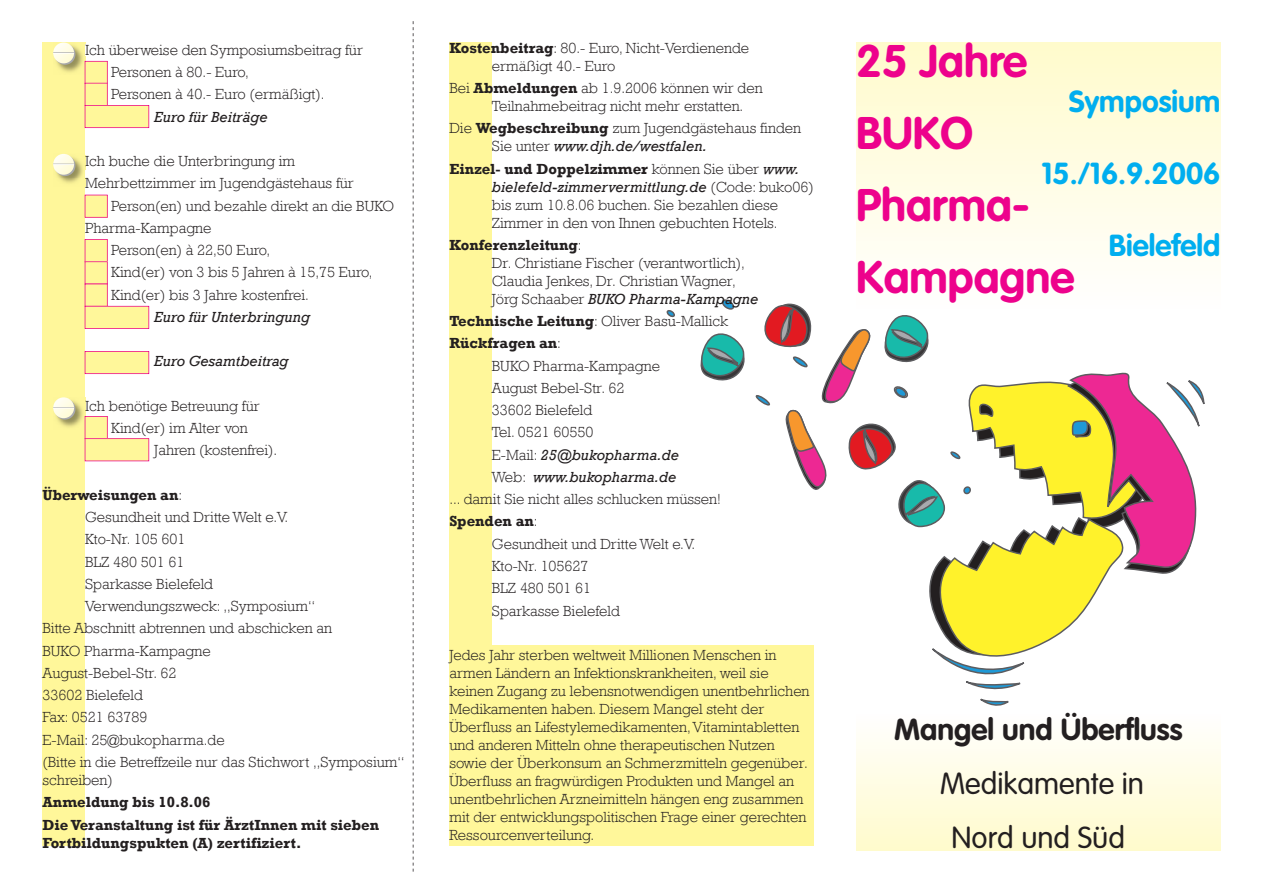
<style>
.page{position:relative;width:1263px;height:893px;background:#fff}
.page>*{position:absolute;margin:0;border:0;box-sizing:border-box;transform-origin:0 0}
.t1{font:700 45px/72px "VAG Rounded";color:#ed028c}
.t2{font:700 30px "VAG Rounded";color:#00aeef}
.t3{font:300 30px/54px "VAG Rounded";color:#231f20;text-align:center}
.t4{font:700 30px "VAG Rounded";color:#231f20}
.t5{font:300 15px/18px "Rockwell";color:#231f20}
.t6{font:700 15px/22.2px "Rockwell";color:#231f20}
.t7{font:italic 15px "Rockwell";color:#231f20}
.s1{font-weight:700}
.s2{font-weight:400;font-style:italic}
.s3{font-weight:300}
.s4{font-weight:300;font-style:normal}
</style>
<div class="page">
<div style="left:449px;top:645px;width:365px;height:201px;background:#fff79a"></div>
<div style="left:856px;top:712px;width:364px;height:138px;background:linear-gradient(to bottom,#fffeff,#fffbcd)"></div>
<div style="left:856px;top:43px;width:364px;height:269px;background:linear-gradient(to bottom,#fffbcc,#fffefe)"></div>
<div style="left:43px;top:43px;width:42px;height:803px;background:#fff79a"></div>
<div style="left:449px;top:43px;width:43px;height:803px;background:#fff79a"></div>
<svg style="left:666px;top:310px;width:9px;height:8px"></svg>
<svg style="left:700px;top:293px;width:505px;height:413px"></svg>
<img style="left:55px;top:401px;width:30px;height:29px">
<svg style="left:55px;top:399px;width:20px;height:21px"></svg>
<svg style="left:53px;top:397px;width:21px;height:21px"></svg>
<svg style="left:53px;top:407px;width:21px;height:2px"></svg>
<svg style="left:85px;top:397px;width:64px;height:64px"></svg>
<svg style="left:413px;top:21px;width:1px;height:851px"></svg>
<img style="left:56px;top:154px;width:27px;height:24px">
<img style="left:55px;top:156px;width:28px;height:14px">
<svg style="left:85px;top:155px;width:1px;height:31px"></svg>
<img style="left:59px;top:178px;width:21px;height:5px">
<svg style="left:55px;top:155px;width:20px;height:21px"></svg>
<svg style="left:53px;top:154px;width:21px;height:21px"></svg>
<svg style="left:53px;top:164px;width:21px;height:1px"></svg>
<img style="left:53px;top:42px;width:32px;height:1px">
<img style="left:53px;top:43px;width:32px;height:32px">
<svg style="left:55px;top:44px;width:20px;height:21px"></svg>
<svg style="left:53px;top:43px;width:21px;height:20px"></svg>
<svg style="left:53px;top:52px;width:21px;height:2px"></svg>
<svg style="left:85px;top:195px;width:23px;height:23px"></svg>
<svg style="left:85px;top:239px;width:64px;height:90px"></svg>
<svg style="left:85px;top:61px;width:64px;height:67px"></svg>
<svg style="left:85px;top:351px;width:64px;height:23px"></svg>
<p class="t5" style="left:111px;top:39px;width:253px;line-height:22.2px;text-indent:-26px">Ich überweise den Symposiumsbeitrag für<br>Personen à 80.- Euro,<br>Personen à 40.- Euro (ermäßigt).</p>
<p class="t7" style="left:154px;top:108px;width:115px">Euro für Beiträge</p>
<p class="t5" style="left:85px;top:152px;width:212px">Ich buche die Unterbringung im</p>
<p class="t5" style="left:85px;top:174px;width:270px">Mehrbettzimmer im Jugendgästehaus für</p>
<p class="t5" style="left:111px;top:196px;width:284px">Person(en) und bezahle direkt an die BUKO</p>
<p class="t5" style="left:85px;top:219px;width:128px">Pharma-Kampagne</p>
<p class="t5" style="left:111px;top:241px;width:160px">Person(en) à 22,50 Euro,</p>
<p class="t5" style="left:111px;top:263px;width:263px">Kind(er) von 3 bis 5 Jahren à 15,75 Euro,</p>
<p class="t5" style="left:111px;top:285px;width:199px">Kind(er) bis 3 Jahre kostenfrei.</p>
<p class="t7" style="left:154px;top:308px;width:157px">Euro für Unterbringung</p>
<p class="t7" style="left:154px;top:353px;width:136px">Euro Gesamtbeitrag</p>
<p class="t5" style="left:85px;top:397px;width:176px">Ich benötige Betreuung für</p>
<p class="t5" style="left:111px;top:419px;width:138px">Kind(er) im Alter von</p>
<p class="t5" style="left:154px;top:441px;width:125px">Jahren (kostenfrei).</p>
<p class="t5" style="left:85px;top:484px;width:232px;line-height:22.2px;text-indent:-43px"><span class="s1">Überweisungen an</span>:<br>Gesundheit und Dritte Welt e.V.<br>Kto-Nr. 105 601<br>BLZ 480 501 61<br>Sparkasse Bielefeld<br>Verwendungszweck: „Symposium“</p>
<p class="t5" style="left:43px;top:617px;width:364px;line-height:22.2px">Bitte Abschnitt abtrennen und abschicken an<br>BUKO Pharma-Kampagne<br>August-Bebel-Str. 62<br>33602 Bielefeld<br>Fax: 0521 63789<br>E-Mail: 25@bukopharma.de<br>(Bitte in die Betreffzeile nur das Stichwort „Symposium“</p>
<p class="t5" style="left:43px;top:771px;width:72px">schreiben)</p>
<p class="t6" style="left:43px;top:791px;width:338px">Anmeldung bis 10.8.06<br>Die Veranstaltung ist für ÄrztInnen mit sieben</p>
<p class="t6" style="left:43px;top:831px;width:260px">Fortbildungspukten (A) zertifiziert.</p>
<p class="t5" style="left:492px;top:39px;width:259px;text-indent:-43px"><span class="s1">Kostenbeitrag</span>: 80.- Euro, Nicht-Verdienende ermäßigt 40.- Euro</p>
<p class="t5" style="left:492px;top:79px;width:272px;text-indent:-43px">Bei <span class="s1">Abmeldungen</span> ab 1.9.2006 können wir den<br>Teilnahmebeitrag nicht mehr erstatten.</p>
<p class="t5" style="left:492px;top:119px;width:311px;text-indent:-43px">Die <span class="s1">Wegbeschreibung</span> zum Jugendgästehaus finden<br>Sie unter <span class="s2">www.djh.de/westfalen.</span></p>
<p class="t5" style="left:492px;top:159px;width:323px;text-indent:-43px"><span class="s1">Einzel- und Doppelzimmer</span> können Sie über <span class="s2">www. bielefeld-zimmervermittlung.de</span> (Code: buko06) bis zum 10.8.06 buchen. Sie bezahlen diese Zimmer in den von Ihnen gebuchten Hotels.</p>
<p class="t5" style="left:492px;top:236px;width:268px;text-indent:-43px"><span class="s1">Konferenzleitung</span>:<br>Dr. Christiane Fischer (verantwortlich), Claudia Jenkes, Dr. Christian Wagner, Jörg Schaaber <span class="s2">BUKO Pharma-Kampagne</span></p>
<p class="t5" style="left:449px;top:312px;width:280px"><span class="s1">Technische Leitung</span>: Oliver Basu-Mallick</p>
<p class="t6" style="left:449px;top:332px;width:113px">Rückfragen an<span class="s3">:</span></p>
<p class="t5" style="left:492px;top:356px;width:170px">BUKO Pharma-Kampagne</p>
<p class="t5" style="left:492px;top:379px;width:134px">August Bebel-Str. 62</p>
<p class="t5" style="left:492px;top:401px;width:102px">33602 Bielefeld</p>
<p class="t5" style="left:492px;top:423px;width:103px">Tel. 0521 60550</p>
<p class="t7" style="left:492px;top:446px;width:189px"><span class="s4">E-Mail:</span> 25@bukopharma.de</p>
<p class="t7" style="left:492px;top:468px;width:186px"><span class="s4">Web:</span> www.bukopharma.de</p>
<p class="t5" style="left:449px;top:490px;width:273px">... damit Sie nicht alles schlucken müssen!</p>
<p class="t6" style="left:449px;top:510px;width:90px">Spenden an<span class="s3">:</span></p>
<p class="t5" style="left:492px;top:534px;width:205px">Gesundheit und Dritte Welt e.V.</p>
<p class="t5" style="left:492px;top:557px;width:98px">Kto-Nr. 105627</p>
<p class="t5" style="left:492px;top:579px;width:101px">BLZ 480 501 61</p>
<p class="t5" style="left:492px;top:601px;width:130px">Sparkasse Bielefeld</p>
<p class="t5" style="left:449px;top:646px;width:362px">Jedes Jahr sterben weltweit Millionen Menschen in armen Ländern an Infektionskrankheiten, weil sie keinen Zugang zu lebensnotwendigen unentbehrlichen Medikamenten haben. Diesem Mangel steht der Überfluss an Lifestylemedikamenten, Vitamintabletten und anderen Mitteln ohne therapeutischen Nutzen sowie der Überkonsum an Schmerzmitteln gegenüber.<br>Überfluss an fragwürdigen Produkten und Mangel an unentbehrlichen Arzneimitteln hängen eng zusammen mit der entwicklungspolitischen Frage einer gerechten Ressourcenverteilung.</p>
<h1 class="t1" style="left:856px;top:25px;width:220px">25 Jahre<br>BUKO<br>Pharma-<br>Kampagne</h1>
<h2 class="t2" style="left:1069px;top:84px;width:153px">Symposium</h2>
<h2 class="t2" style="left:1041px;top:156px;width:181px">15./16.9.2006</h2>
<h2 class="t2" style="left:1109px;top:228px;width:113px">Bielefeld</h2>
<h2 class="t4" style="left:894px;top:712px;width:290px">Mangel und Überfluss</h2>
<h2 class="t3" style="left:940px;top:757px;width:205px">Medikamente in<br>Nord und Süd</h2>
</div>
